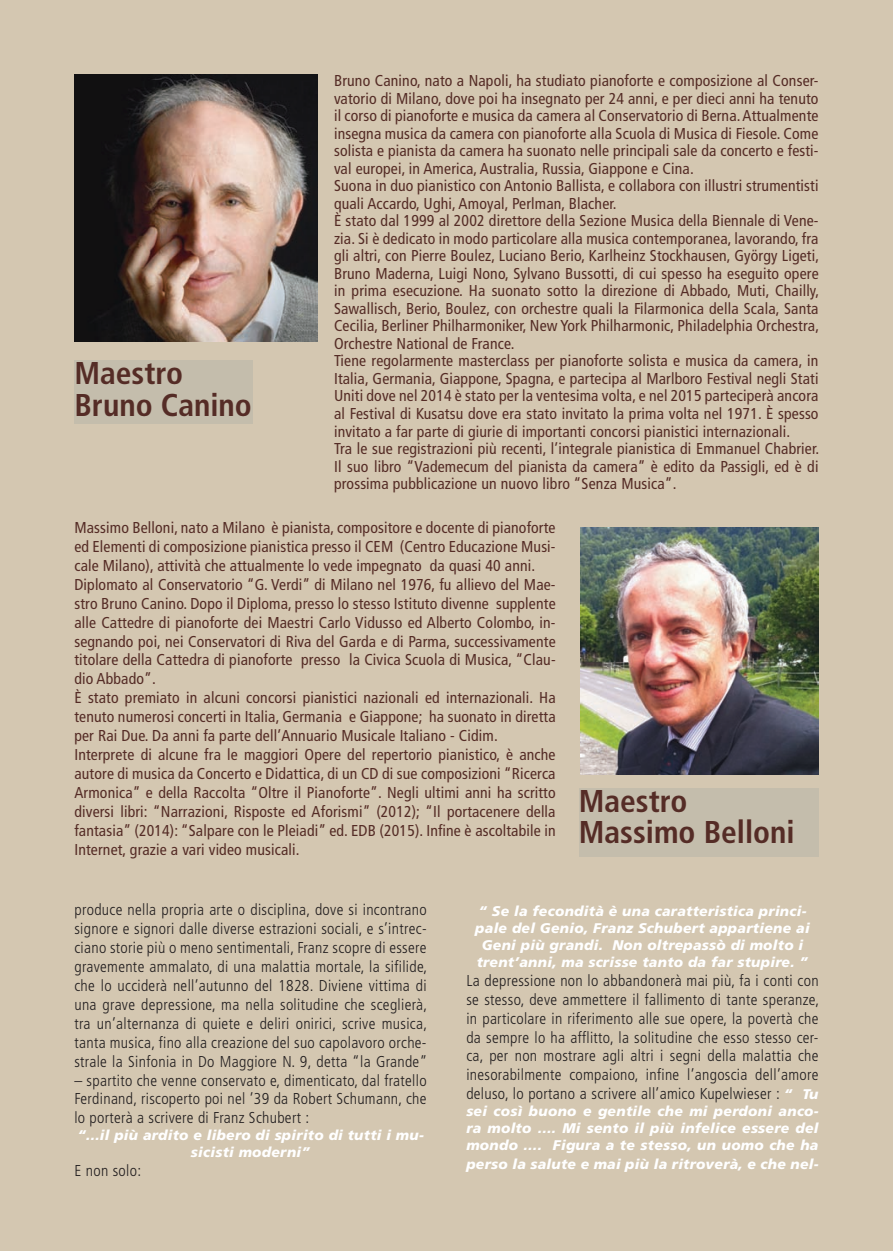
<style>
.page{position:relative;width:893px;height:1251px;background:#fff}
.page>*{position:absolute;margin:0;border:0;box-sizing:border-box;transform-origin:0 0}
.t1{font:700 condensed 31.5px/31.5px "Frutiger LT Std";color:#552c26}
.t2{font:condensed 15.75px/17.5px "Frutiger LT Std";letter-spacing:.01em;color:#552c26}
.t3{font:300 condensed 15.75px/18.9px "Frutiger LT Std";letter-spacing:.02em;color:#231f20;text-align:justify}
.t4{font:italic 900 14px/16.8px "Frutiger LT Std";letter-spacing:.02em;color:#fff;text-align:center}
.s1{font-weight:900;font-style:italic;font-stretch:normal;font-size:14px;color:#fff}
</style>
<div class="page">
<div style="left:0;top:0;width:893px;height:1250px;background:#d4c7b1"></div>
<div style="left:74px;top:360px;width:179px;height:64px;background:#c4bdac"></div>
<img style="left:581px;top:527px;width:238px;height:247px">
<div style="left:579px;top:788px;width:240px;height:68px;background:#c4bdac"></div>
<img style="left:75px;top:74px;width:242px;height:268px">
<p class="t2" style="left:334px;top:72px;width:487px">Bruno Canino, nato a Napoli, ha studiato pianoforte e composizione al Conser&shy;vatorio di Milano, dove poi ha insegnato per 24 anni, e per dieci anni ha tenuto il corso di pianoforte e musica da camera al Conservatorio di Berna. Attualmente insegna musica da camera con pianoforte alla Scuola di Musica di Fiesole. Come solista e pianista da camera ha suonato nelle principali sale da concerto e festi&shy;val europei, in America, Australia, Russia, Giappone e Cina.<br>Suona in duo pianistico con Antonio Ballista, e collabora con illustri strumentisti quali Accardo, Ughi, Amoyal, Perlman, Blacher.<br>È stato dal 1999 al 2002 direttore della Sezione Musica della Biennale di Vene&shy;zia. Si è dedicato in modo particolare alla musica contemporanea, lavorando, fra gli altri, con Pierre Boulez, Luciano Berio, Karlheinz Stockhausen, György Ligeti, Bruno Maderna, Luigi Nono, Sylvano Bussotti, di cui spesso ha eseguito opere in prima esecuzione. Ha suonato sotto la direzione di Abbado, Muti, Chailly, Sawallisch, Berio, Boulez, con orchestre quali la Filarmonica della Scala, Santa Cecilia, Berliner Philharmoniker, New York Philharmonic, Philadelphia Orchestra, Orchestre National de France.<br>Tiene regolarmente masterclass per pianoforte solista e musica da camera, in Italia, Germania, Giappone, Spagna, e partecipa al Marlboro Festival negli Stati Uniti dove nel 2014 è stato per la ventesima volta, e nel 2015 parteciperà ancora al Festival di Kusatsu dove era stato invitato la prima volta nel 1971. È spesso invitato a far parte di giurie di importanti concorsi pianistici internazionali.<br>Tra le sue registrazioni più recenti, l’integrale pianistica di Emmanuel Chabrier.<br>Il suo libro “Vademecum del pianista da camera” è edito da Passigli, ed è di prossima pubblicazione un nuovo libro “Senza Musica”.</p>
<p class="t2" style="left:74px;top:518px;width:483px;line-height:18.9px">Massimo Belloni, nato a Milano è pianista, compositore e docente di pianoforte ed Elementi di composizione pianistica presso il CEM (Centro Educazione Musi&shy;cale Milano), attività che attualmente lo vede impegnato da quasi 40 anni.<br>Diplomato al Conservatorio “G. Verdi” di Milano nel 1976, fu allievo del Mae&shy;stro Bruno Canino. Dopo il Diploma, presso lo stesso Istituto divenne supplente alle Cattedre di pianoforte dei Maestri Carlo Vidusso ed Alberto Colombo, in&shy;segnando poi, nei Conservatori di Riva del Garda e di Parma, successivamente titolare della Cattedra di pianoforte presso la Civica Scuola di Musica, “Clau&shy;dio Abbado”.<br>È stato premiato in alcuni concorsi pianistici nazionali ed internazionali. Ha tenuto numerosi concerti in Italia, Germania e Giappone; ha suonato in diretta per Rai Due. Da anni fa parte dell’Annuario Musicale Italiano - Cidim.<br>Interprete di alcune fra le maggiori Opere del repertorio pianistico, è anche autore di musica da Concerto e Didattica, di un CD di sue composizioni “Ricerca Armonica” e della Raccolta “Oltre il Pianoforte”. Negli ultimi anni ha scritto diversi libri: “Narrazioni, Risposte ed Aforismi” (2012); “Il portacenere della fantasia” (2014): “Salpare con le Pleiadi” ed. EDB (2015). Infine è ascoltabile in Internet, grazie a vari video musicali.</p>
<h1 class="t1" style="left:74px;top:357px;width:179px">Maestro<br>Bruno Canino</h1>
<h1 class="t1" style="left:579px;top:785px;width:217px">Maestro<br>Massimo Belloni</h1>
<p class="t3" style="left:74px;top:900px;width:354px">produce nella propria arte o disciplina, dove si incontrano signore e signori dalle diverse estrazioni sociali, e s’intrec&shy;ciano storie più o meno sentimentali, Franz scopre di essere gravemente ammalato, di una malattia mortale, la sifilide, che lo ucciderà nell’autunno del 1828. Diviene vittima di una grave depressione, ma nella solitudine che sceglierà, tra un’alternanza di quiete e deliri onirici, scrive musica, tanta musica, fino alla creazione del suo capolavoro orche&shy;strale la Sinfonia in Do Maggiore N. 9, detta “la Grande”</p>
<p class="t3" style="left:74px;top:1070px;width:354px">– spartito che venne conservato e, dimenticato, dal fratello Ferdinand, riscoperto poi nel ’39 da Robert Schumann, che lo porterà a scrivere di Franz Schubert :</p>
<p class="t4" style="left:77px;top:1126px;width:348px">“...il più ardito e libero di spirito di tutti i mu&shy;sicisti moderni”</p>
<p class="t3" style="left:74px;top:1160px;width:68px">E non solo:</p>
<p class="t4" style="left:475px;top:903px;width:336px">“ Se la fecondità è una caratteristica princi&shy;pale del Genio, Franz Schubert appartiene ai Geni più grandi. Non oltrepassò di molto i trent’anni, ma scrisse tanto da far stupire. ”</p>
<p class="t3" style="left:466px;top:970px;width:354px">La depressione non lo abbandonerà mai più, fa i conti con se stesso, deve ammettere il fallimento di tante speranze, in particolare in riferimento alle sue opere, la povertà che da sempre lo ha afflitto, la solitudine che esso stesso cer&shy;ca, per non mostrare agli altri i segni della malattia che inesorabilmente compaiono, infine l’angoscia dell’amore deluso, lo portano a scrivere all’amico Kupelwieser : <span class="s1">“ Tu</span></p>
<p class="t4" style="left:466px;top:1102px;width:354px;text-align:justify">sei così buono e gentile che mi perdoni anco&shy;ra molto …. Mi sento il più infelice essere del mondo …. Figura a te stesso, un uomo che ha</p>
<p class="t4" style="left:466px;top:1155px;width:354px">perso la salute e mai più la ritroverà, e che nel-</p>
</div>
